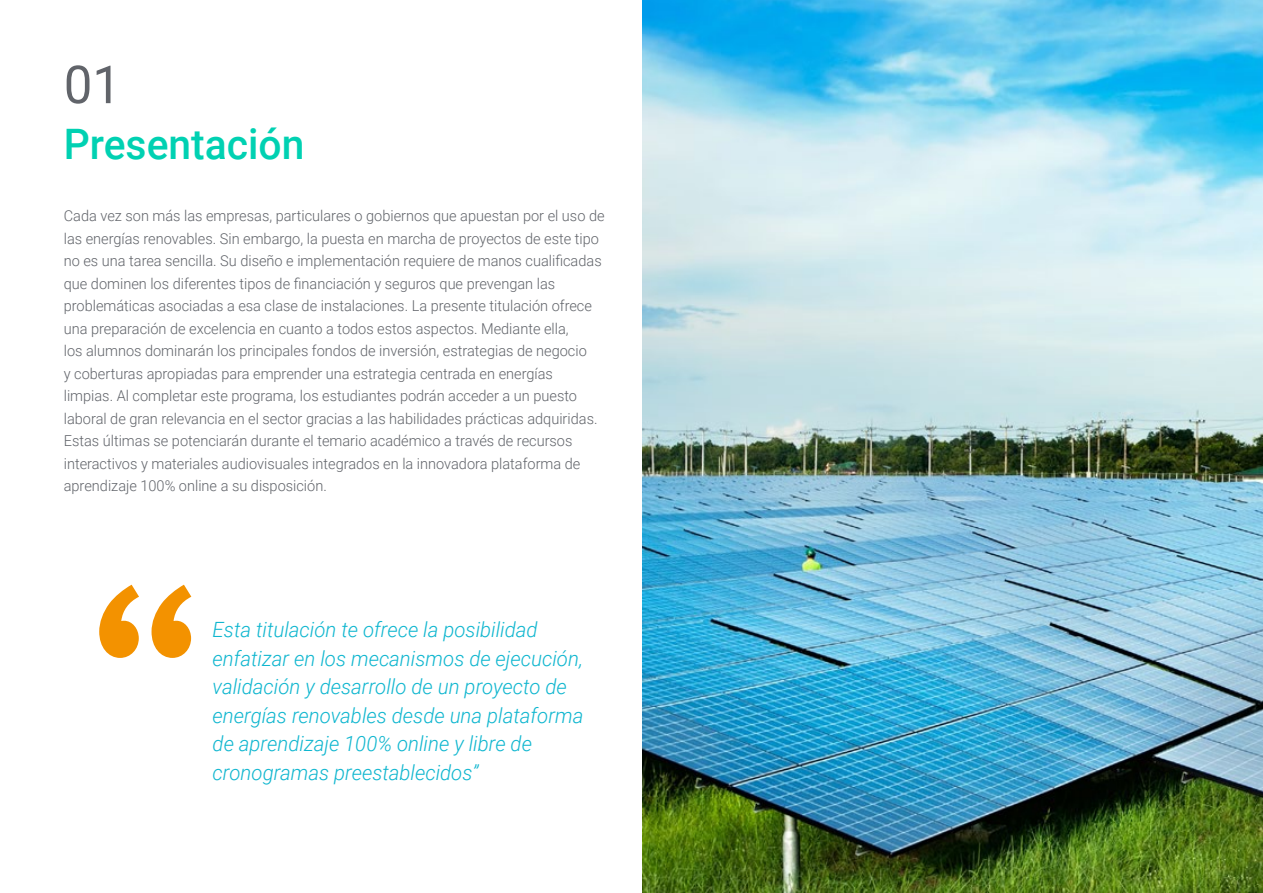
<style>
.page{position:relative;width:1263px;height:893px;background:#fff}
.page>*{position:absolute;margin:0;border:0;box-sizing:border-box;transform-origin:0 0}
.t1{font:52.5px "Roboto";color:#61646a}
.t2{font:500 42px "Roboto";color:#00d1b2}
.t3{font:italic 300 21px/28.5px "Roboto";color:#0fb6cf}
.t4{font:300 15px/22.5px "Roboto";color:#61646a}
</style>
<div class="page">
<svg style="left:99px;top:585px;width:92px;height:73px"></svg>
<img style="left:642px;top:0;width:621px;height:893px">
<h1 class="t1" style="left:64px;top:48px;width:59px">01</h1>
<h2 class="t2" style="left:64px;top:115px;width:242px">Presentación</h2>
<p class="t4" style="left:64px;top:204px;width:542px">Cada vez son más las empresas, particulares o gobiernos que apuestan por el uso de las energías renovables. Sin embargo, la puesta en marcha de proyectos de este tipo no es una tarea sencilla. Su diseño e implementación requiere de manos cualificadas que dominen los diferentes tipos de financiación y seguros que prevengan las problemáticas asociadas a esa clase de instalaciones. La presente titulación ofrece una preparación de excelencia en cuanto a todos estos aspectos. Mediante ella,<br>los alumnos dominarán los principales fondos de inversión, estrategias de negocio<br>y coberturas apropiadas para emprender una estrategia centrada en energías limpias. Al completar este programa, los estudiantes podrán acceder a un puesto laboral de gran relevancia en el sector gracias a las habilidades prácticas adquiridas.<br>Estas últimas se potenciarán durante el temario académico a través de recursos interactivos y materiales audiovisuales integrados en la innovadora plataforma de aprendizaje 100% online a su disposición.</p>
<p class="t3" style="left:213px;top:615px;width:372px">Esta titulación te ofrece la posibilidad enfatizar en los mecanismos de ejecución, validación y desarrollo de un proyecto de energías renovables desde una plataforma de aprendizaje 100% online y libre de cronogramas preestablecidos”</p>
</div>
